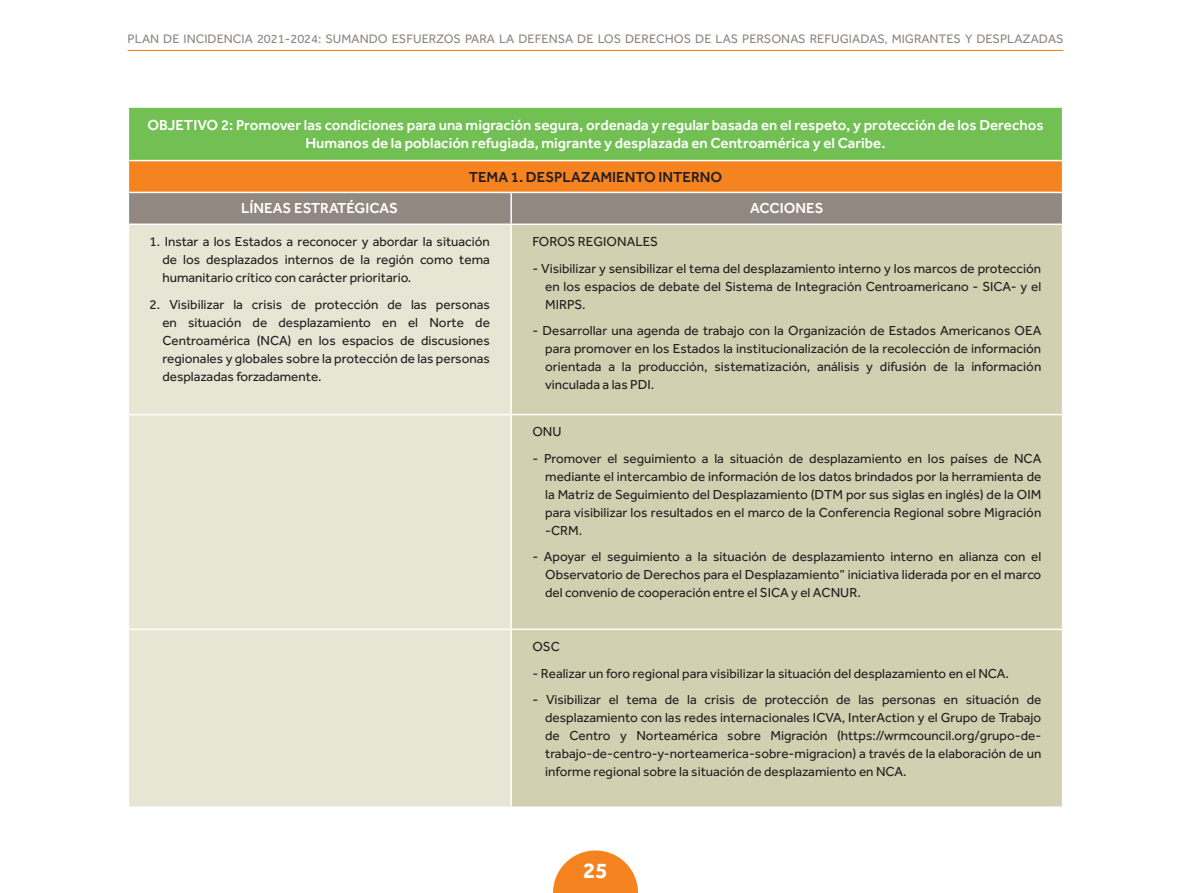
<style>
.page{position:relative;width:1191px;height:893px;background:#fff}
.page>*{position:absolute;margin:0;border:0;box-sizing:border-box;transform-origin:0 0}
.t1{font:700 22.5px "Effra";color:#fff}
.tabla01{font:500 15px/18px "Effra";color:#fff;text-align:center}
.tabla01-2{font:500 15px "Effra";color:#231f20}
.tabla02{font:13.5px/18px "Effra";color:#231f20;text-align:justify}
.t2{font:12.75px "Effra";color:#908881}
</style>
<div class="page">
<svg style="left:553px;top:850px;width:85px;height:43px"></svg>
<hr style="left:128px;top:50px;width:935px;height:1px;background:#f58420">
<div style="left:128px;top:107px;width:934px;height:54px;background:#72c054"></div>
<div style="left:128px;top:161px;width:934px;height:31px;background:#f58420"></div>
<div style="left:129px;top:193px;width:932px;height:31px;background:#908881"></div>
<div style="left:129px;top:225px;width:381px;height:581px;background:#e7e5d4"></div>
<div style="left:512px;top:225px;width:549px;height:581px;background:#d3d0b2"></div>
<hr style="left:510px;top:193px;width:2px;height:31px;background:#fff">
<hr style="left:128px;top:414px;width:383px;height:1px;background:#fff">
<hr style="left:511px;top:414px;width:552px;height:1px;background:#fff">
<hr style="left:128px;top:629px;width:383px;height:1px;background:#fff">
<hr style="left:511px;top:629px;width:552px;height:1px;background:#fff">
<hr style="left:128px;top:106px;width:383px;height:2px;background:#fff">
<hr style="left:128px;top:108px;width:1px;height:52px;background:#fff">
<hr style="left:511px;top:106px;width:552px;height:2px;background:#fff">
<hr style="left:1061px;top:108px;width:2px;height:52px;background:#fff">
<hr style="left:128px;top:160px;width:383px;height:1px;background:#fff">
<hr style="left:128px;top:161px;width:1px;height:31px;background:#fff">
<hr style="left:511px;top:160px;width:552px;height:1px;background:#fff">
<hr style="left:1061px;top:161px;width:2px;height:31px;background:#fff">
<p class="t2" style="left:128px;top:31px;width:937px">PLAN DE INCIDENCIA 2021-2024: SUMANDO ESFUERZOS PARA LA DEFENSA DE LOS DERECHOS DE LAS PERSONAS REFUGIADAS, MIGRANTES Y DESPLAZADAS</p>
<p class="tabla01" style="left:147px;top:116px;width:897px">OBJETIVO 2: Promover las condiciones para una migración segura, ordenada y regular basada en el respeto, y protección de los Derechos<br>Humanos de la población refugiada, migrante y desplazada en Centroamérica y el Caribe.</p>
<p class="tabla01-2" style="left:469px;top:168px;width:255px">TEMA 1. DESPLAZAMIENTO INTERNO</p>
<p class="tabla01" style="left:241px;top:199px;width:158px">LÍNEAS ESTRATÉGICAS</p>
<p class="tabla01" style="left:750px;top:199px;width:75px">ACCIONES</p>
<p class="tabla02" style="left:162px;top:232px;width:329px;text-indent:-13px">1. Instar a los Estados a reconocer y abordar la situación de los desplazados internos de la región como tema humanitario crítico con carácter prioritario.</p>
<p class="tabla02" style="left:162px;top:295px;width:329px;text-indent:-13px">2. Visibilizar la crisis de protección de las personas en situación de desplazamiento en el Norte de Centroamérica (NCA) en los espacios de discusiones regionales y globales sobre la protección de las personas desplazadas forzadamente.</p>
<p class="tabla02" style="left:532px;top:232px;width:127px">FOROS REGIONALES</p>
<p class="tabla02" style="left:545px;top:259px;width:497px;text-indent:-13px">- Visibilizar y sensibilizar el tema del desplazamiento interno y los marcos de protección en los espacios de debate del Sistema de Integración Centroamericano - SICA- y el MIRPS.</p>
<p class="tabla02" style="left:545px;top:321px;width:498px;text-indent:-13px">- Desarrollar una agenda de trabajo con la Organización de Estados Americanos OEA para promover en los Estados la institucionalización de la recolección de información orientada a la producción, sistematización, análisis y difusión de la información vinculada a las PDI.</p>
<p class="tabla02" style="left:532px;top:423px;width:31px">ONU</p>
<p class="tabla02" style="left:545px;top:449px;width:497px;text-indent:-13px">- Promover el seguimiento a la situación de desplazamiento en los países de NCA mediante el intercambio de información de los datos brindados por la herramienta de la Matriz de Seguimiento del Desplazamiento (DTM por sus siglas en inglés) de la OIM para visibilizar los resultados en el marco de la Conferencia Regional sobre Migración -CRM.</p>
<p class="tabla02" style="left:545px;top:548px;width:497px;text-indent:-13px">- Apoyar el seguimiento a la situación de desplazamiento interno en alianza con el Observatorio de Derechos para el Desplazamiento” iniciativa liderada por en el marco del convenio de cooperación entre el SICA y el ACNUR.</p>
<p class="tabla02" style="left:532px;top:637px;width:29px">OSC</p>
<p class="tabla02" style="left:532px;top:664px;width:478px">- Realizar un foro regional para visibilizar la situación del desplazamiento en el NCA.</p>
<p class="tabla02" style="left:545px;top:690px;width:497px;text-indent:-13px">- Visibilizar el tema de la crisis de protección de las personas en situación de desplazamiento con las redes internacionales ICVA, InterAction y el Grupo de Trabajo de Centro y Norteamérica sobre Migración (https://wrmcouncil.org/grupo-de&shy;trabajo-de-centro-y-norteamerica-sobre-migracion) a través de la elaboración de un informe regional sobre la situación de desplazamiento en NCA.</p>
<h1 class="t1" style="left:583px;top:857px;width:26px">25</h1>
</div>
